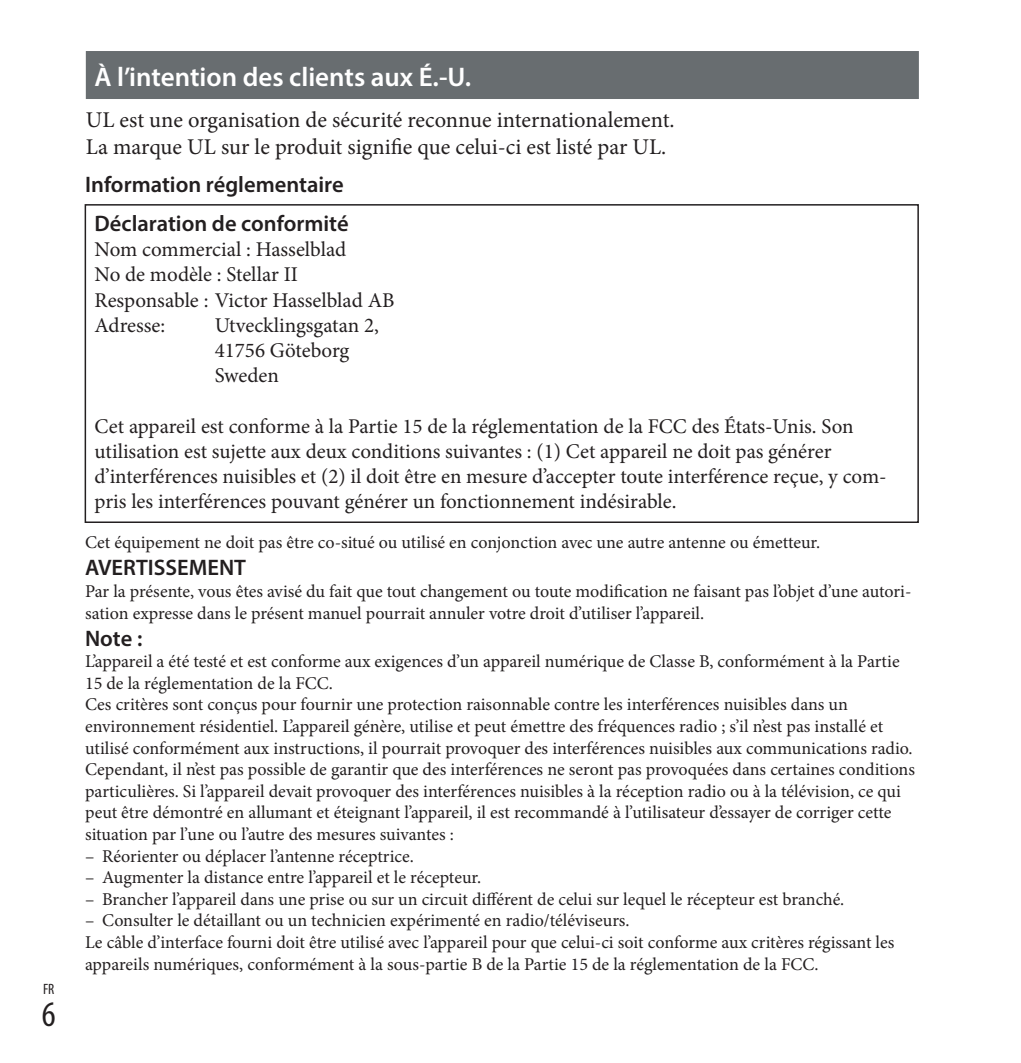
<style>
.page{position:relative;width:1021px;height:1063px;background:#fff}
.page>*{position:absolute;margin:0;border:0;box-sizing:border-box;transform-origin:0 0}
.t1{font:condensed 36px "Myriad Pro";color:#231f20}
.t2{font:600 27px "Myriad Pro";color:#fff}
.t3{font:22.5px/27px "Minion Pro";color:#231f20}
.t4{font:600 22.5px/38.7px "Myriad Pro";color:#231f20;text-align:center}
.t5{font:21px/25.2px "Minion Pro";color:#231f20}
.t6{font:18px/21.6px "Minion Pro";color:#231f20}
.t7{font:condensed 15px "Myriad Pro";color:#231f20}
</style>
<div class="page">
<div style="left:85px;top:204px;width:833px;height:319px;border:2px solid #231f20"></div>
<div style="left:86px;top:51px;width:832px;height:48px;background:#686d70"></div>
<p class="t7" style="left:43px;top:980px;width:13px">FR</p>
<h1 class="t1" style="left:42px;top:992px;width:15px">6</h1>
<h2 class="t2" style="left:94px;top:60px;width:378px">À l’intention des clients aux É.-U.</h2>
<p class="t3" style="left:86px;top:106px;width:590px">UL est une organisation de sécurité reconnue internationalement.<br>La marque UL sur le produit signifie que celui-ci est listé par UL.</p>
<p class="t4" style="left:85px;top:165px;width:265px">Information réglementaire<br>Déclaration de conformité</p>
<p class="t5" style="left:95px;top:237px;width:301px">Nom commercial : Hasselblad<br>No de modèle : Stellar II<br>Responsable : Victor Hasselblad AB<br>Adresse:</p>
<p class="t5" style="left:215px;top:313px;width:166px">Utvecklingsgatan 2,<br>41756 Göteborg<br>Sweden</p>
<p class="t5" style="left:95px;top:413px;width:793px">Cet appareil est conforme à la Partie 15 de la réglementation de la FCC des États-Unis. Son utilisation est sujette aux deux conditions suivantes : (1) Cet appareil ne doit pas générer d’interférences nuisibles et (2) il doit être en mesure d’accepter toute interférence reçue, y com&shy;pris les interférences pouvant générer un fonctionnement indésirable.</p>
<p class="t6" style="left:85px;top:532px;width:736px">Cet équipement ne doit pas être co-situé ou utilisé en conjonction avec une autre antenne ou émetteur.</p>
<p class="t4" style="left:85px;top:548px;width:162px">AVERTISSEMENT</p>
<p class="t6" style="left:85px;top:581px;width:827px">Par la présente, vous êtes avisé du fait que tout changement ou toute modification ne faisant pas l’objet d’une autori&shy;sation expresse dans le présent manuel pourrait annuler votre droit d’utiliser l’appareil.</p>
<p class="t4" style="left:85px;top:618px;width:59px">Note :</p>
<p class="t6" style="left:85px;top:651px;width:831px">L’appareil a été testé et est conforme aux exigences d’un appareil numérique de Classe B, conformément à la Partie 15 de la réglementation de la FCC.<br>Ces critères sont conçus pour fournir une protection raisonnable contre les interférences nuisibles dans un environnement résidentiel. L’appareil génère, utilise et peut émettre des fréquences radio ; s’il n’est pas installé et utilisé conformément aux instructions, il pourrait provoquer des interférences nuisibles aux communications radio.<br>Cependant, il n’est pas possible de garantir que des interférences ne seront pas provoquées dans certaines conditions particulières. Si l’appareil devait provoquer des interférences nuisibles à la réception radio ou à la télévision, ce qui peut être démontré en allumant et éteignant l’appareil, il est recommandé à l’utilisateur d’essayer de corriger cette situation par l’une ou l’autre des mesures suivantes :</p>
<p class="t6" style="left:85px;top:845px;width:330px">– Réorienter ou déplacer l’antenne réceptrice.</p>
<p class="t6" style="left:85px;top:867px;width:397px">– Augmenter la distance entre l’appareil et le récepteur.</p>
<p class="t6" style="left:85px;top:888px;width:760px">– Brancher l’appareil dans une prise ou sur un circuit différent de celui sur lequel le récepteur est branché.</p>
<p class="t6" style="left:85px;top:910px;width:810px">– Consulter le détaillant ou un technicien expérimenté en radio/téléviseurs.<br>Le câble d’interface fourni doit être utilisé avec l’appareil pour que celui-ci soit conforme aux critères régissant les appareils numériques, conformément à la sous-partie B de la Partie 15 de la réglementation de la FCC.</p>
</div>
